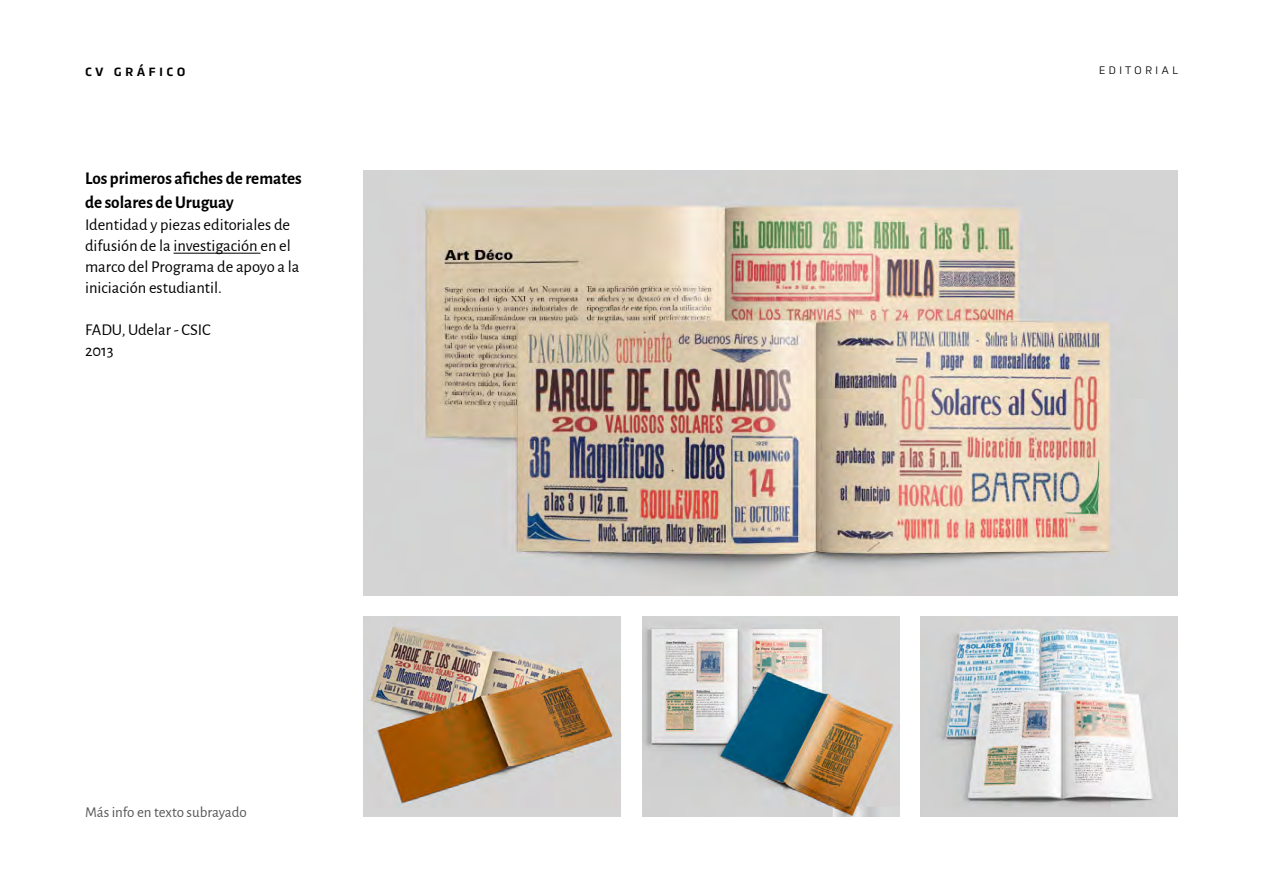
<style>
.page{position:relative;width:1263px;height:893px;background:#fff}
.page>*{position:absolute;margin:0;border:0;box-sizing:border-box;transform-origin:0 0}
.titulos{font:700 18px "Alegreya Sans";color:#000;scale:.95 1}
.t1{font:16.5px/21px "Alegreya Sans";color:#000}
.t2{font:500 16.5px "Trasandina";letter-spacing:.2em;color:#000}
.t3{font:15px "Alegreya Sans";letter-spacing:-.005em;color:#575756}
.t4{font:300 15px "Trasandina";letter-spacing:.2em;color:#000}
</style>
<div class="page">
<hr style="left:174px;top:253px;width:86px;height:1px;background:#000">
<img style="left:364px;top:170px;width:814px;height:425px">
<img style="left:364px;top:617px;width:257px;height:199px">
<img style="left:642px;top:617px;width:257px;height:199px">
<img style="left:921px;top:617px;width:257px;height:199px">
<p class="t2" style="left:85px;top:58px;width:102px">cv gráfico</p>
<p class="t4" style="left:1099px;top:58px;width:81px">editorial</p>
<p class="titulos" style="left:85px;top:165px;width:230px">Los primeros afiches de remates</p>
<p class="titulos" style="left:85px;top:189px;width:158px">de solares de Uruguay</p>
<p class="t1" style="left:85px;top:213px;width:216px">Identidad y piezas editoriales de difusión de la investigación en el marco del Programa de apoyo a la iniciación estudiantil.</p>
<p class="t1" style="left:85px;top:318px;width:127px">FADU, Udelar - CSIC</p>
<p class="t1" style="left:85px;top:339px;width:30px">2013</p>
<p class="t3" style="left:85px;top:801px;width:163px">Más info en texto subrayado</p>
</div>
